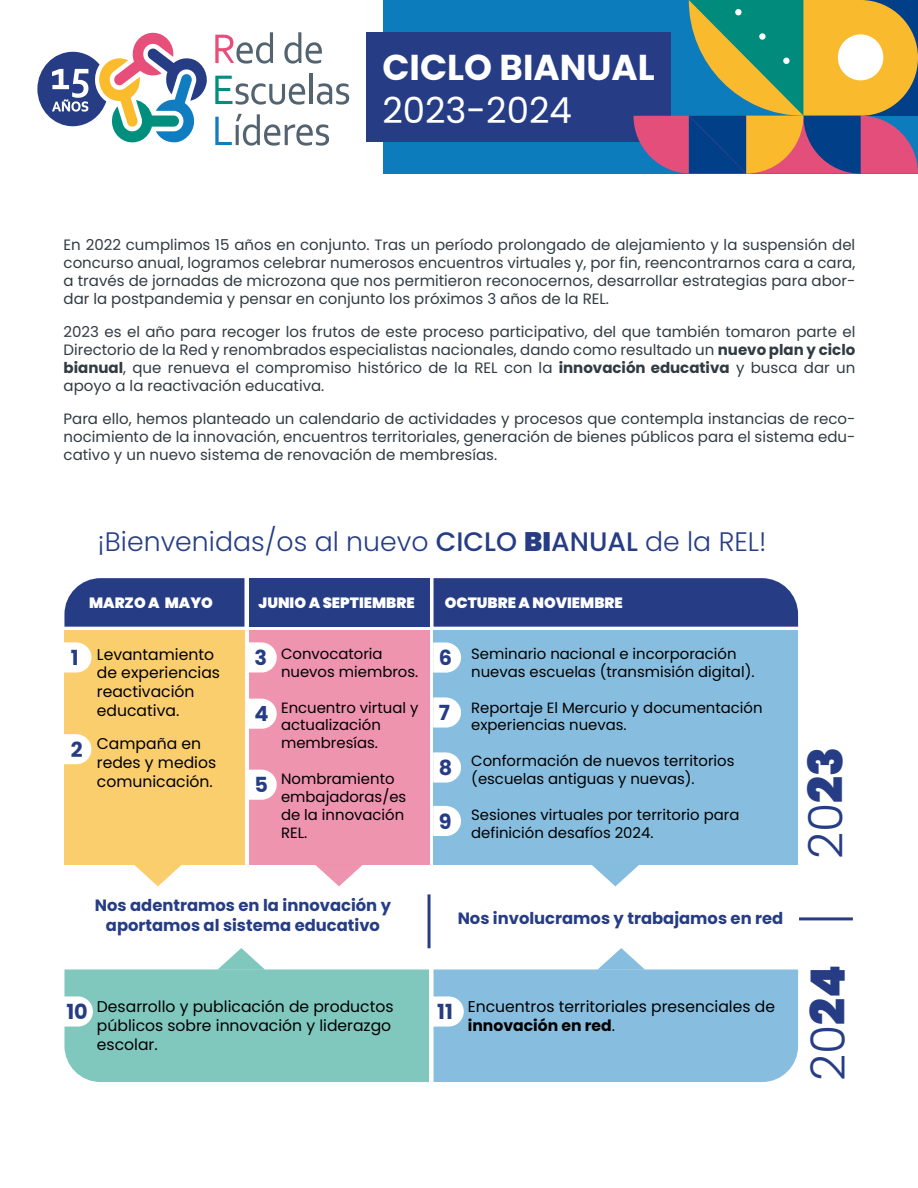
<style>
.page{position:relative;width:918px;height:1188px;background:#fff}
.page>*{position:absolute;margin:0;border:0;box-sizing:border-box;transform-origin:0 0}
.t1{font:300 47.4px "Poppins";color:#263d85}
.t2{font:700 36px "Poppins";color:#fff}
.t3{font:36px "Poppins";color:#fff}
.t4{font:300 26.7px "Poppins";color:#263d85}
.t5{font:700 20.85px "Poppins";color:#263d85}
.t6{font:700 16.35px/19.6px "Poppins";color:#263d85;text-align:center}
.t7{font:15.6px/18.8px "Poppins";color:#000}
.t8{font:15px/18px "Poppins";color:#303b42;text-align:justify}
.t9{font:14.85px/17.9px "Poppins";color:#000}
.t10{font:900 14.85px "Poppins";color:#fff}
.s1{font-weight:700}
.s2{font-weight:500}
.s3{font-weight:900}
</style>
<div class="page">
<div style="left:384px;top:0;width:534px;height:174px;background:#0c7cbd"></div>
<div style="left:366px;top:32px;width:305px;height:110px;background:#263d85"></div>
<svg style="left:634px;top:0;width:284px;height:174px"></svg>
<svg style="left:215px;top:32px;width:58px;height:32px"></svg>
<svg style="left:284px;top:32px;width:38px;height:32px"></svg>
<svg style="left:215px;top:76px;width:90px;height:29px"></svg>
<hr style="left:310px;top:73px;width:3px;height:31px;background:#536470">
<svg style="left:317px;top:83px;width:32px;height:22px"></svg>
<svg style="left:215px;top:114px;width:114px;height:32px"></svg>
<svg style="left:37px;top:32px;width:170px;height:111px"></svg>
<div style="left:64px;top:631px;width:180px;height:234px;background:#face6d"></div>
<div style="left:249px;top:631px;width:180px;height:234px;background:#ee94af"></div>
<svg style="left:64px;top:578px;width:180px;height:49px;background:#30468a"></svg>
<div style="left:434px;top:578px;width:364px;height:49px;background:#263d85"></div>
<div style="left:434px;top:631px;width:364px;height:234px;background:#87bedf"></div>
<div style="left:249px;top:578px;width:180px;height:49px;background:#263d85"></div>
<svg style="left:64px;top:642px;width:28px;height:30px"></svg>
<svg style="left:249px;top:642px;width:28px;height:30px"></svg>
<svg style="left:433px;top:643px;width:28px;height:30px"></svg>
<svg style="left:433px;top:697px;width:28px;height:31px"></svg>
<svg style="left:433px;top:752px;width:28px;height:31px"></svg>
<svg style="left:433px;top:806px;width:28px;height:30px"></svg>
<svg style="left:249px;top:699px;width:28px;height:30px"></svg>
<svg style="left:249px;top:770px;width:28px;height:30px"></svg>
<svg style="left:64px;top:734px;width:28px;height:30px"></svg>
<svg style="left:315px;top:865px;width:48px;height:21px"></svg>
<svg style="left:592px;top:865px;width:47px;height:21px"></svg>
<svg style="left:134px;top:865px;width:48px;height:21px"></svg>
<hr style="left:428px;top:894px;width:3px;height:54px;background:#263d85">
<hr style="left:799px;top:917px;width:54px;height:3px;background:#263d85">
<svg style="left:64px;top:948px;width:734px;height:134px"></svg>
<h2 class="t2" style="left:382px;top:46px;width:274px">CICLO BIANUAL</h2>
<h2 class="t3" style="left:382px;top:90px;width:191px">2023-2024</h2>
<p class="t8" style="left:64px;top:236px;width:793px">En 2022 cumplimos 15 años en conjunto. Tras un período prolongado de alejamiento y la suspensión del concurso anual, logramos celebrar numerosos encuentros virtuales y, por fin, reencontrarnos cara a cara, a través de jornadas de microzona que nos permitieron reconocernos, desarrollar estrategias para abor&shy;dar la postpandemia y pensar en conjunto los próximos 3 años de la REL.</p>
<p class="t8" style="left:64px;top:323px;width:793px">2023 es el año para recoger los frutos de este proceso participativo, del que también tomaron parte el Directorio de la Red y renombrados especialistas nacionales, dando como resultado un <span class="s1">nuevo plan y ciclo bianual</span>, que renueva el compromiso histórico de la REL con la <span class="s1">innovación educativa</span> y busca dar un apoyo a la reactivación educativa.</p>
<p class="t8" style="left:64px;top:410px;width:793px">Para ello, hemos planteado un calendario de actividades y procesos que contempla instancias de reco&shy;nocimiento de la innovación, encuentros territoriales, generación de bienes públicos para el sistema edu&shy;cativo y un nuevo sistema de renovación de membresías.</p>
<h3 class="t4" style="left:98px;top:526px;width:670px">¡Bienvenidas/os al nuevo <span class="s2">CICLO</span> <span class="s3">BI</span><span class="s2">ANUAL</span> de la REL!</h3>
<p class="t10" style="left:89px;top:594px;width:125px">MARZO A MAYO</p>
<p class="t10" style="left:259px;top:594px;width:158px">JUNIO A SEPTIEMBRE</p>
<p class="t10" style="left:445px;top:594px;width:179px">OCTUBRE A NOVIEMBRE</p>
<p class="t7" style="left:97px;top:645px;width:125px">Levantamiento de experiencias reactivación educativa.</p>
<p class="t7" style="left:97px;top:735px;width:121px">Campaña en redes y medios comunicación.</p>
<p class="t9" style="left:281px;top:645px;width:139px">Convocatoria nuevos miembros.</p>
<p class="t9" style="left:281px;top:699px;width:139px">Encuentro virtual y actualización membresías.</p>
<p class="t9" style="left:281px;top:770px;width:127px">Nombramiento embajadoras/es de la innovación<br>REL.</p>
<h3 class="t5" style="left:71px;top:646px;width:9px">1</h3>
<h3 class="t5" style="left:255px;top:646px;width:14px">3</h3>
<h3 class="t5" style="left:439px;top:646px;width:15px">6</h3>
<h3 class="t5" style="left:439px;top:701px;width:13px">7</h3>
<h3 class="t5" style="left:439px;top:756px;width:15px">8</h3>
<h3 class="t5" style="left:439px;top:809px;width:14px">9</h3>
<h3 class="t5" style="left:255px;top:702px;width:16px">4</h3>
<h3 class="t5" style="left:71px;top:737px;width:13px">2</h3>
<h3 class="t5" style="left:255px;top:773px;width:15px">5</h3>
<p class="t9" style="left:471px;top:645px;width:285px">Seminario nacional e incorporación nuevas escuelas (transmisión digital).</p>
<p class="t9" style="left:471px;top:699px;width:293px">Reportaje El Mercurio y documentación experiencias nuevas.</p>
<p class="t9" style="left:471px;top:752px;width:265px">Conformación de nuevos territorios (escuelas antiguas y nuevas).</p>
<p class="t9" style="left:471px;top:806px;width:270px">Sesiones virtuales por territorio para definición desafíos 2024.</p>
<p class="t6" style="left:95px;top:896px;width:298px">Nos adentramos en la innovación y aportamos al sistema educativo</p>
<h3 class="t5" style="left:66px;top:1000px;width:23px">10</h3>
<p class="t7" style="left:97px;top:997px;width:298px">Desarrollo y publicación de productos públicos sobre innovación y liderazgo escolar.</p>
<p class="t6" style="left:458px;top:908px;width:327px">Nos involucramos y trabajamos en red</p>
<h3 class="t5" style="left:437px;top:1000px;width:17px">11</h3>
<p class="t7" style="left:468px;top:997px;width:309px">Encuentros territoriales presenciales de <span class="s1">innovación en red</span>.</p>
<h1 class="t1" style="left:798px;top:859px;width:114px;rotate:-90deg">20<span class="s3">23</span></h1>
<h1 class="t1" style="left:801px;top:1081px;width:118px;rotate:-90deg">20<span class="s3">24</span></h1>
</div>
